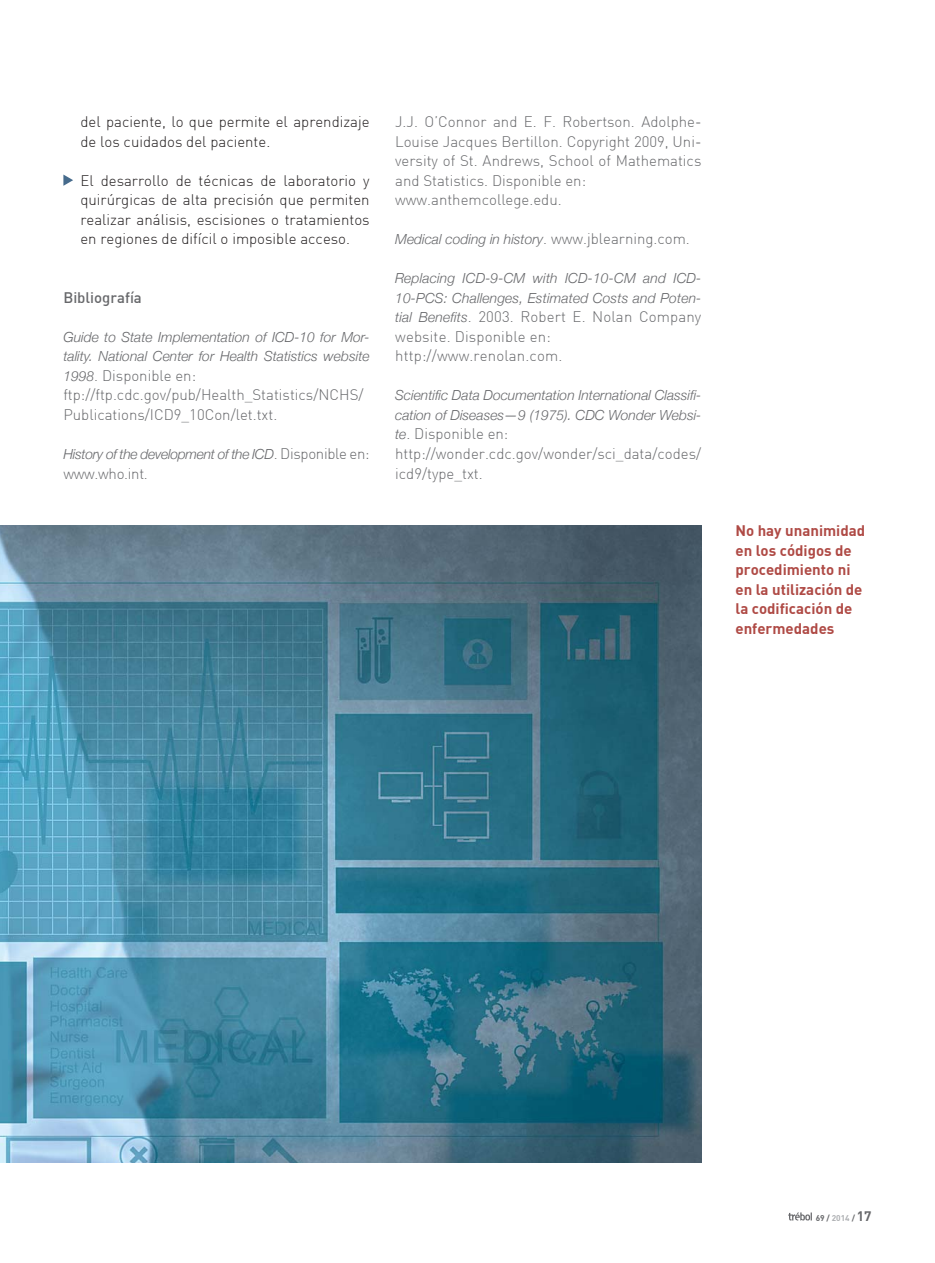
<style>
.page{position:relative;width:935px;height:1263px;background:#fff}
.page>*{position:absolute;margin:0;border:0;box-sizing:border-box;transform-origin:0 0}
.t1{font:300 15px/19.5px "DIN";color:#67686b}
.t2{font:300 15px/19.5px "DIN";color:#231f20}
.t3{font:700 15px/19.5px "DIN";color:#af4a45}
.t4{font:500 15px "DIN";color:#67686b}
.t5{font:300 15px "DIN";letter-spacing:-.02em;color:#67686b}
.t6{font:italic 300 13.8px/19.5px "Helvetica Neue";color:#67686b}
.t7{font:italic 300 13.8px "Helvetica Neue";letter-spacing:-.02em;color:#67686b}
.t8{font:700 8.25px "DIN";color:#67686b}
.s1{font-family:"Helvetica Neue";font-style:italic;font-size:13.8px}
.s2{font-family:"DIN";font-style:normal;font-size:15px}
.s3{color:#aeb0b3}
.s4{font-size:13.5px}
</style>
<div class="page">
<svg style="left:788px;top:1212px;width:24px;height:8px"></svg>
<svg style="left:63px;top:174px;width:10px;height:12px"></svg>
<img style="left:0;top:525px;width:701px;height:637px">
<p class="t2" style="left:80px;top:112px;width:291px">del paciente, lo que permite el aprendizaje de los cuidados del paciente.</p>
<p class="t2" style="left:80px;top:171px;width:291px;text-align:justify">El desarrollo de técnicas de laboratorio y quirúrgicas de alta precisión que permiten realizar análisis, escisiones o tratamientos en regiones de difícil o imposible acceso.</p>
<p class="t4" style="left:63px;top:288px;width:80px">Bibliografía</p>
<p class="t6" style="left:63px;top:327px;width:308px">Guide to State Implementation of ICD-10 for Mor&shy;tality. National Center for Health Statistics website</p>
<p class="t1" style="left:63px;top:366px;width:302px"><span class="s1">1998</span>. Disponible en: ftp://ftp.cdc.gov/pub/Health_Statistics/NCHS/<br>Publications/ICD9_10Con/let.txt.</p>
<p class="t7" style="left:63px;top:446px;width:308px">History of the development of the ICD<span class="s2">. Disponible en:</span></p>
<p class="t5" style="left:63px;top:464px;width:86px">www.who.int.</p>
<p class="t1" style="left:395px;top:112px;width:308px">J.J. O’Connor and E. F. Robertson. Adolphe-Louise Jacques Bertillon. Copyright 2009, Uni&shy;versity of St. Andrews, School of Mathematics and Statistics. Disponible en: www.anthemcollege.edu.</p>
<p class="t6" style="left:395px;top:229px;width:296px">Medical coding in history<span class="s2">. www.jblearning.com.</span></p>
<p class="t6" style="left:395px;top:268px;width:308px">Replacing ICD-9-CM with ICD-10-CM and ICD-<br>10-PCS: Challenges, Estimated Costs and Poten-</p>
<p class="t1" style="left:395px;top:307px;width:308px"><span class="s1">tial Benefits</span>. 2003. Robert E. Nolan Company website. Disponible en: http://www.renolan.com.</p>
<p class="t6" style="left:395px;top:385px;width:308px">Scientific Data Documentation International Classifi&shy;cation of Diseases—9 (1975). CDC Wonder Websi-</p>
<p class="t1" style="left:395px;top:424px;width:307px"><span class="s1">te</span>. Disponible en: http://wonder.cdc.gov/wonder/sci_data/codes/ icd9/type_txt.</p>
<p class="t3" style="left:735px;top:520px;width:131px">No hay unanimidad en los códigos de procedimiento ni en la utilización de la codificación de enfermedades</p>
<p class="t8" style="left:815px;top:1211px;width:57px">69 / <span class="s3">2014</span> / <span class="s4">17</span></p>
</div>
